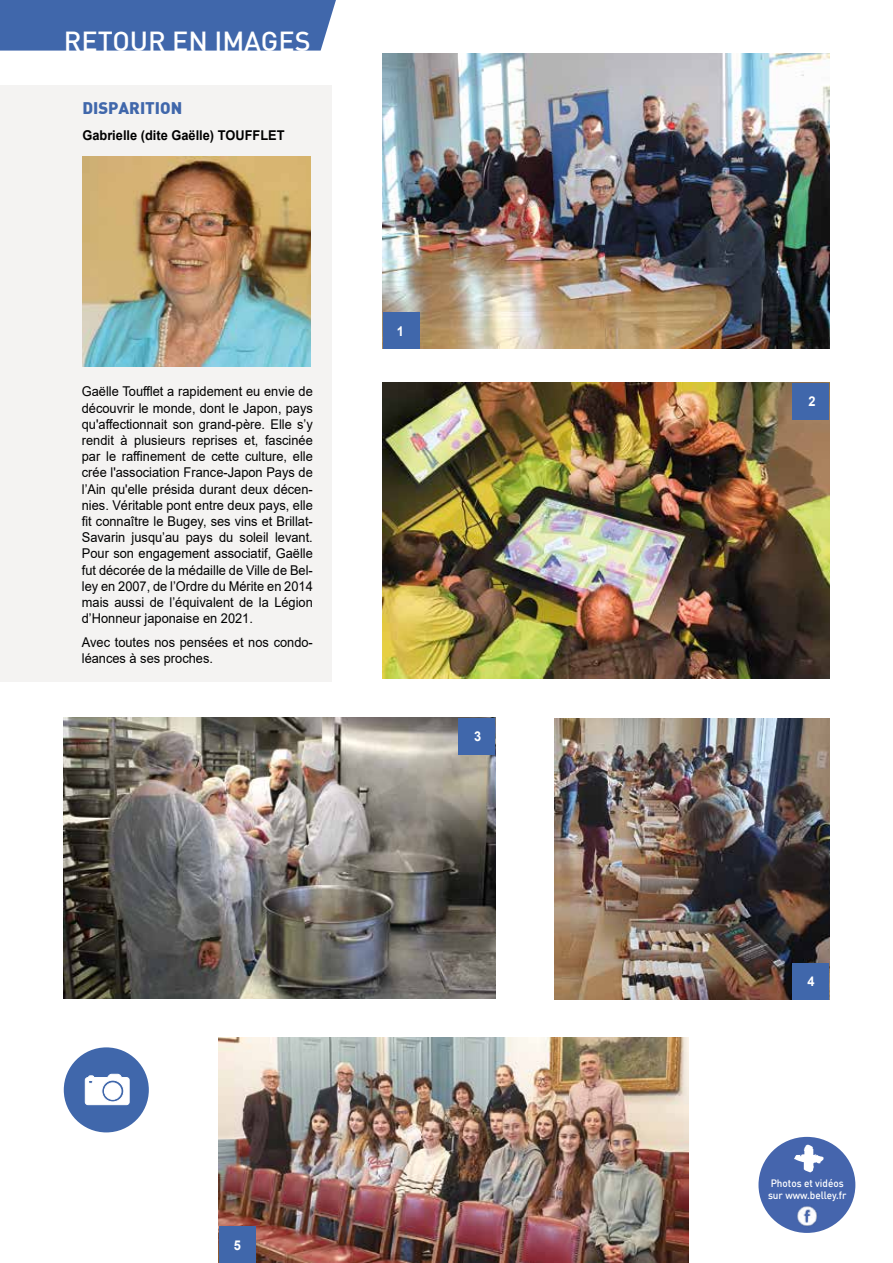
<style>
.page{position:relative;width:893px;height:1263px;background:#fff}
.page>*{position:absolute;margin:0;border:0;box-sizing:border-box;transform-origin:0 0}
.t1{font:56.4px "cheeseborger";color:#fff}
.t2{font:500 27px "DIN";color:#fff}
.t3{font:900 16.5px "DIN";color:#4067ab}
.t4{font:13.5px/16.2px "Arial";color:#000;text-align:justify;scale:.95 1}
.t5{font:700 13.5px "Arial";color:#000;scale:.95 1}
.t6{font:700 13.5px "Arial";color:#fff;scale:.95 1}
.t7{font:500 10.5px "DIN";color:#fff;scale:.95 1}
</style>
<div class="page">
<div style="left:0;top:85px;width:332px;height:597px;background:#f4f3f2"></div>
<img style="left:383px;top:53px;width:446px;height:296px">
<div style="left:0;top:0;width:336px;height:51px;background:#4067ab"></div>
<div style="left:64px;top:1047px;width:85px;height:85px;background:#4067ab;border-radius:50%"></div>
<svg style="left:85px;top:1074px;width:44px;height:31px"></svg>
<img style="left:83px;top:156px;width:227px;height:211px">
<img style="left:383px;top:383px;width:446px;height:295px">
<img style="left:64px;top:718px;width:431px;height:280px">
<img style="left:219px;top:1037px;width:470px;height:226px">
<img style="left:555px;top:719px;width:274px;height:281px">
<div style="left:383px;top:312px;width:37px;height:37px;background:#4067ab"></div>
<div style="left:792px;top:383px;width:37px;height:36px;background:#4067ab"></div>
<div style="left:792px;top:963px;width:37px;height:37px;background:#4067ab"></div>
<div style="left:459px;top:718px;width:36px;height:36px;background:#4067ab"></div>
<div style="left:219px;top:1226px;width:37px;height:37px;background:#4067ab"></div>
<div style="left:758px;top:1137px;width:97px;height:96px;background:#4565ad;border-radius:50%"></div>
<img style="left:795px;top:1204px;width:24px;height:24px;border-radius:12px">
<h2 class="t2" style="left:64px;top:24px;width:248px">RETOUR EN IMAGES</h2>
<p class="t3" style="left:82px;top:97px;width:101px">DISPARITION</p>
<p class="t5" style="left:82px;top:126px;width:214px">Gabrielle (dite Gaëlle) TOUFFLET</p>
<p class="t4" style="left:82px;top:383px;width:245px">Gaëlle Toufflet a rapidement eu envie de découvrir le monde, dont le Japon, pays qu'affectionnait son grand-père. Elle s’y rendit à plusieurs reprises et, fascinée par le raffinement de cette culture, elle crée l'association France-Japon Pays de l’Ain qu'elle présida durant deux décen&shy;nies. Véritable pont entre deux pays, elle fit connaître le Bugey, ses vins et Brillat-Savarin jusqu’au pays du soleil levant.<br>Pour son engagement associatif, Gaëlle fut décorée de la médaille de Ville de Bel&shy;ley en 2007, de l’Ordre du Mérite en 2014 mais aussi de l’équivalent de la Légion d’Honneur japonaise en 2021.</p>
<p class="t4" style="left:82px;top:634px;width:245px">Avec toutes nos pensées et nos condo&shy;léances à ses proches.</p>
<p class="t6" style="left:397px;top:322px;width:9px">1</p>
<p class="t6" style="left:474px;top:727px;width:9px">3</p>
<p class="t6" style="left:234px;top:1235px;width:9px">5</p>
<p class="t6" style="left:809px;top:391px;width:9px">2</p>
<p class="t6" style="left:807px;top:972px;width:9px">4</p>
<h1 class="t1" style="left:794px;top:1106px;width:35px">+</h1>
<p class="t7" style="left:768px;top:1189px;width:84px">sur www.belley.fr</p>
<p class="t7" style="left:771px;top:1176px;width:78px">Photos et vidéos</p>
</div>
